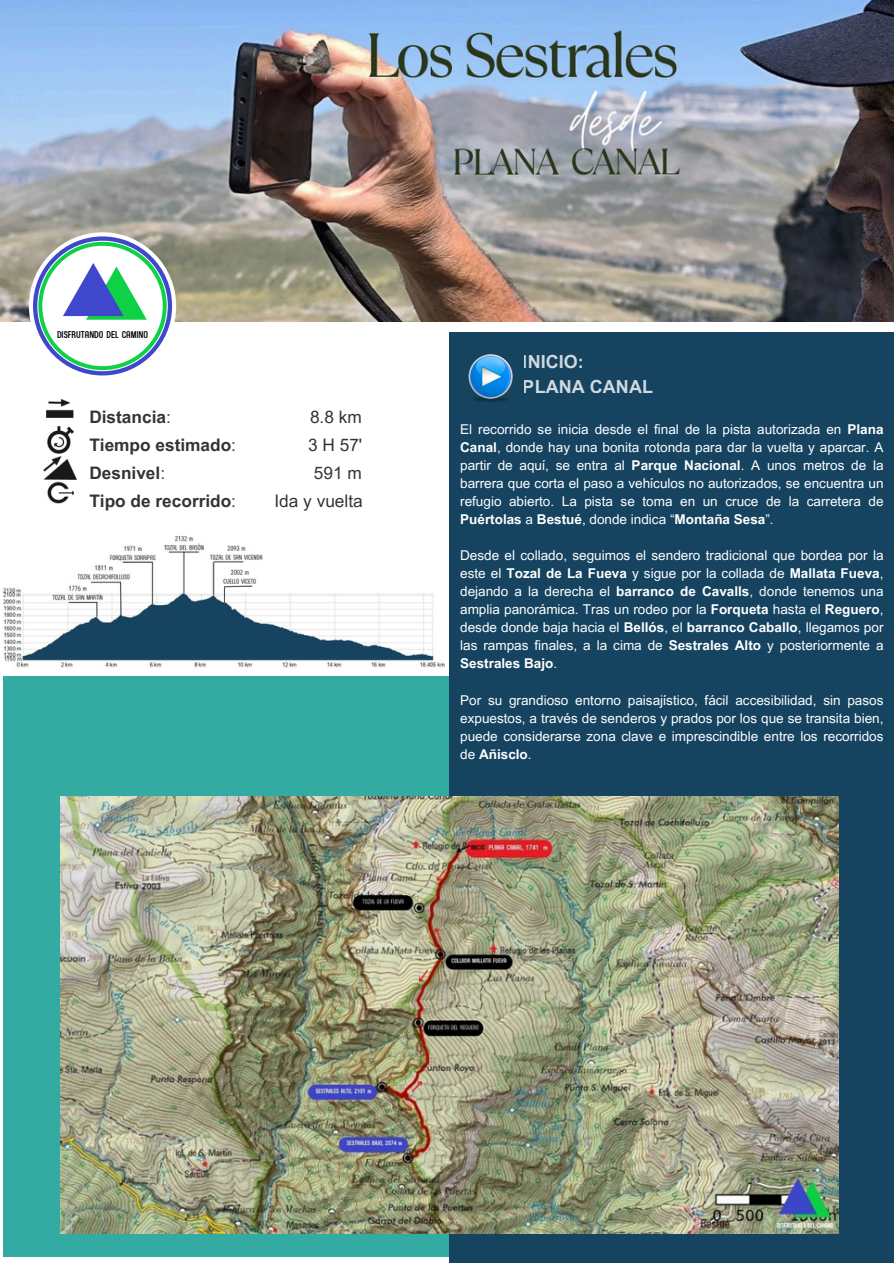
<style>
.page{position:relative;width:894px;height:1264px;background:#fff}
.page>*{position:absolute;margin:0;border:0;box-sizing:border-box;transform-origin:0 0}
.t1{font:700 18px/24.8px "Arial MT Pro";color:#fff}
.t2{font:700 17.25px "Arial MT Pro";color:#000}
.t3{font:17.25px "Arial MT Pro";color:#000}
.t4{font:13.5px/18px "Arial MT Pro";color:#fff;text-align:justify}
.t5{font:700 9.6px "Arch TH Cond";color:#000}
.s1{font-weight:400}
.s2{font-weight:700}
</style>
<div class="page">
<img style="left:0;top:0;width:893px;height:321px">
<div style="left:29px;top:232px;width:147px;height:147px;background:#fff;border-radius:50%"></div>
<svg style="left:33px;top:236px;width:139px;height:139px"></svg>
<div style="left:449px;top:333px;width:444px;height:929px;background:#154360"></div>
<img style="left:468px;top:354px;width:45px;height:48px">
<div style="left:4px;top:676px;width:445px;height:580px;background:#34aba2"></div>
<img style="left:60px;top:796px;width:777px;height:437px">
<img style="left:46px;top:400px;width:28px;height:18px">
<img style="left:47px;top:425px;width:27px;height:28px">
<img style="left:43px;top:456px;width:34px;height:23px">
<img style="left:47px;top:481px;width:27px;height:23px">
<img style="left:3px;top:536px;width:441px;height:132px">
<p class="t5" style="left:57px;top:328px;width:93px">DISFRUTANDO DEL CAMINO</p>
<p class="t2" style="left:89px;top:410px;width:83px">Distancia<span class="s1">:</span></p>
<p class="t3" style="left:310px;top:410px;width:53px">8.8 km</p>
<p class="t2" style="left:89px;top:438px;width:148px">Tiempo estimado<span class="s1">:</span></p>
<p class="t3" style="left:308px;top:438px;width:56px">3 H 57'</p>
<p class="t2" style="left:89px;top:466px;width:77px">Desnivel<span class="s1">:</span></p>
<p class="t3" style="left:314px;top:466px;width:49px">591 m</p>
<p class="t2" style="left:89px;top:494px;width:148px">Tipo de recorrido<span class="s1">:</span></p>
<p class="t3" style="left:274px;top:494px;width:90px">Ida y vuelta</p>
<h1 class="t1" style="left:522px;top:351px;width:131px">INICIO:<br>PLANA CANAL</h1>
<p class="t4" style="left:460px;top:422px;width:424px">El recorrido se inicia desde el final de la pista autorizada en <span class="s2">Plana Canal</span>, donde hay una bonita rotonda para dar la vuelta y aparcar. A partir de aquí, se entra al <span class="s2">Parque Nacional</span>. A unos metros de la barrera que corta el paso a vehículos no autorizados, se encuentra un refugio abierto. La pista se toma en un cruce de la carretera de <span class="s2">Puértolas</span> a <span class="s2">Bestué</span>, donde indica “<span class="s2">Montaña Sesa</span>”.</p>
<p class="t4" style="left:460px;top:548px;width:424px">Desde el collado, seguimos el sendero tradicional que bordea por la este el <span class="s2">Tozal de La Fueva</span> y sigue por la collada de <span class="s2">Mallata Fueva</span>, dejando a la derecha el <span class="s2">barranco de Cavalls</span>, donde tenemos una amplia panorámica. Tras un rodeo por la <span class="s2">Forqueta</span> hasta el <span class="s2">Reguero</span>, desde donde baja hacia el <span class="s2">Bellós</span>, el <span class="s2">barranco Caballo</span>, llegamos por las rampas finales, a la cima de <span class="s2">Sestrales Alto</span> y posteriormente a <span class="s2">Sestrales Bajo</span>.</p>
<h2 class="t4" style="left:460px;top:692px;width:424px">Por su grandioso entorno paisajístico, fácil accesibilidad, sin pasos expuestos, a través de senderos y prados por los que se transita bien, puede considerarse zona clave e imprescindible entre los recorridos de <span class="s2">Añisclo</span>.</h2>
</div>
